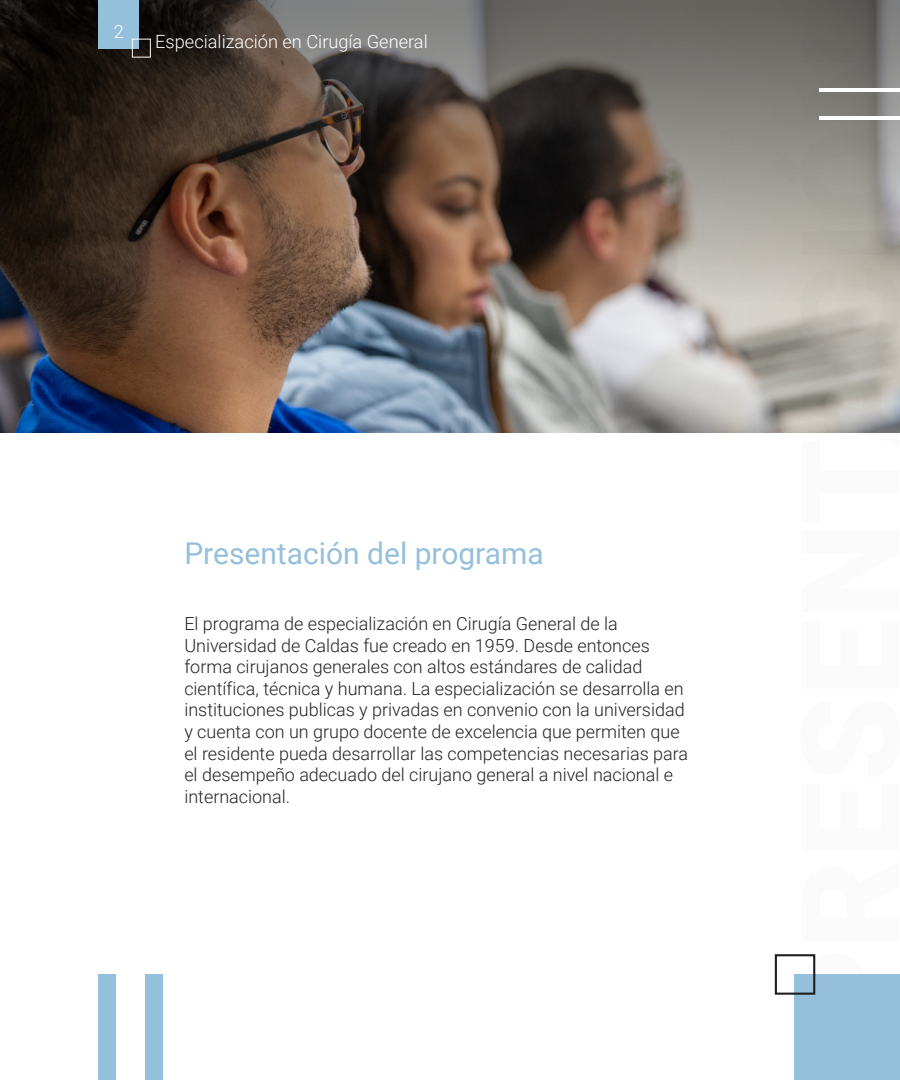
<style>
.page{position:relative;width:900px;height:1080px;background:#fff}
.page>*{position:absolute;margin:0;border:0;box-sizing:border-box;transform-origin:0 0}
.t1{font:30px "Roboto";color:#95c0dc}
.t2{font:300 18.2px "Roboto";color:#fff}
.t3{font:300 18px/21.6px "Roboto";color:#232323}
</style>
<div class="page">
<img style="left:0;top:314px;width:800px;height:119px">
<svg style="left:0;top:0;width:900px;height:314px;background:#5f5147"></svg>
<svg style="left:800px;top:268px;width:100px;height:165px;background:#b7b4ac"></svg>
<div style="left:802px;top:232px;width:97px;height:23px;background:linear-gradient(to right,#bbb7ae,#9b978f)"></div>
<svg style="left:776px;top:133px;width:124px;height:85px;background:#9b9893"></svg>
<svg style="left:802px;top:39px;width:97px;height:82px;background:#777572"></svg>
<hr style="left:819px;top:88px;width:81px;height:4px;background:#fff">
<hr style="left:819px;top:116px;width:81px;height:4px;background:#fff">
<div style="left:98px;top:0;width:41px;height:48px;background:#95c0dc"></div>
<div style="left:132px;top:39px;width:19px;height:18px;border:1px solid #fff"></div>
<div style="left:794px;top:974px;width:106px;height:106px;background:#95c0dc"></div>
<div style="left:775px;top:954px;width:40px;height:41px;border:2px solid #1e1e1e"></div>
<div style="left:98px;top:974px;width:18px;height:106px;background:#95c0dc"></div>
<div style="left:145px;top:974px;width:18px;height:106px;background:#95c0dc"></div>
<p class="t2" style="left:114px;top:19px;width:12px">2</p>
<p class="t2" style="left:155px;top:29px;width:274px">Especialización en Cirugía General</p>
<h1 class="t1" style="left:184px;top:532px;width:361px">Presentación del programa</h1>
<p class="t3" style="left:184px;top:612px;width:505px">El programa de especialización en Cirugía General de la Universidad de Caldas fue creado en 1959. Desde entonces forma cirujanos generales con altos estándares de calidad científica, técnica y humana. La especialización se desarrolla en instituciones publicas y privadas en convenio con la universidad y cuenta con un grupo docente de excelencia que permiten que el residente pueda desarrollar las competencias necesarias para el desempeño adecuado del cirujano general a nivel nacional e internacional.</p>
</div>
